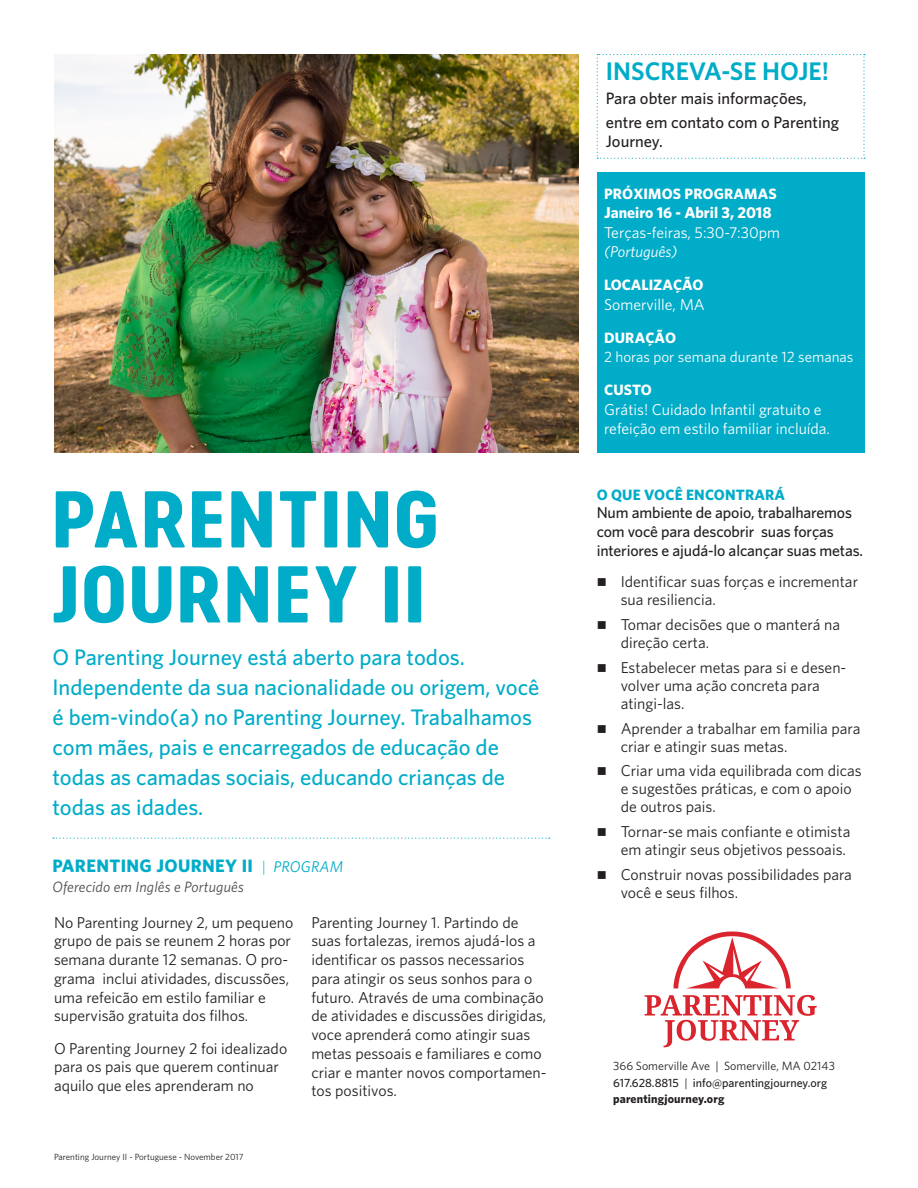
<style>
.page{position:relative;width:918px;height:1188px;background:#fff}
.page>*{position:absolute;margin:0;border:0;box-sizing:border-box;transform-origin:0 0}
.t1{font:75px/75px "Cervo Neue Bold Neue";letter-spacing:.01em;color:#00acc8;scale:1.2 1}
.t2{font:600 25.5px "Whitney";color:#00acc8}
.t3{font:500 22.5px/30px "Whitney";color:#00acc8}
.Info_Header{font:700 18px "Whitney";letter-spacing:.02em;color:#00acc8}
.t4{font:500 16.5px/24px "Whitney";color:#231f20}
.body_copy{font:15.75px/18.8px "Whitney";color:#231f20}
.body_copy-2{font:15.75px/19.5px "Whitney";color:#fff}
.body_copy-3{font:500 15.75px/18.8px "Whitney";letter-spacing:-.01em;color:#231f20}
.body_copy-4{font:700 15px "Whitney";letter-spacing:.01em;color:#fff}
.body_copy-5{font:15px "Whitney";color:#fff}
.t5{font:italic 15px "Whitney";letter-spacing:.01em;color:#4b4c4d}
.t6{font:700 15px "Whitney";letter-spacing:.01em;color:#00acc8}
.body_copy-6{font:500 12px/16.5px "Whitney";color:#231f20}
.body_copy-7{font:9px "Whitney";color:#231f20}
.s1{font-weight:300;font-size:15.6px}
.s2{font-weight:400;font-style:italic;font-size:15.6px}
.s3{font-weight:700}
.s4{font-style:italic}
.s5{font-weight:400}
</style>
<div class="page">
<img style="left:54px;top:54px;width:525px;height:399px">
<div style="left:597px;top:172px;width:268px;height:281px;background:#00acc8"></div>
<svg style="left:53px;top:838px;width:497px;height:1px"></svg>
<svg style="left:597px;top:54px;width:268px;height:105px"></svg>
<svg style="left:674px;top:932px;width:117px;height:57px"></svg>
<svg style="left:645px;top:995px;width:172px;height:52px"></svg>
<p class="t1" style="left:51px;top:482px;width:326px">PARENTING<br>JOURNEY II</p>
<p class="t3" style="left:52px;top:641px;width:488px">O Parenting Journey está aberto para todos.<br>Independente da sua nacionalidade ou origem, você é bem-vindo(a) no Parenting Journey. Trabalhamos com mães, pais e encarregados de educação de todas as camadas sociais, educando crianças de todas as idades.</p>
<p class="Info_Header" style="left:52px;top:855px;width:292px">PARENTING JOURNEY II <span class="s1">|</span> <span class="s2">PROGRAM</span></p>
<p class="t5" style="left:52px;top:878px;width:193px">Oferecido em Inglês e Português</p>
<p class="body_copy" style="left:54px;top:913px;width:241px">No Parenting Journey 2, um pequeno grupo de pais se reunem 2 horas por semana durante 12 semanas. O pro&shy;grama inclui atividades, discussões, uma refeicão em estilo familiar e supervisão gratuita dos filhos.</p>
<p class="body_copy" style="left:54px;top:1039px;width:235px">O Parenting Journey 2 foi idealizado para os pais que querem continuar aquilo que eles aprenderam no</p>
<p class="body_copy" style="left:311px;top:913px;width:237px">Parenting Journey 1. Partindo de suas fortalezas, iremos ajudá-los a identificar os passos necessarios para atingir os seus sonhos para o futuro. Através de uma combinação de atividades e discussões dirigidas, voce aprenderá como atingir suas metas pessoais e familiares e como criar e manter novos comportamen&shy;tos positivos.</p>
<p class="body_copy-7" style="left:54px;top:1151px;width:191px">Parenting Journey II - Portuguese - November 2017</p>
<p class="t2" style="left:606px;top:55px;width:225px">INSCREVA-SE HOJE!</p>
<p class="t4" style="left:606px;top:86px;width:235px">Para obter mais informações, entre em contato com o Parenting</p>
<p class="t4" style="left:606px;top:129px;width:59px">Journey.</p>
<h1 class="body_copy-4" style="left:604px;top:185px;width:174px">PRÓXIMOS PROGRAMAS</h1>
<p class="body_copy-2" style="left:604px;top:203px;width:177px"><span class="s3">Janeiro 16 - Abril 3, 2018<br></span>Terças-feiras, 5:30-7:30pm <span class="s4">(Português)</span></p>
<p class="body_copy-4" style="left:604px;top:276px;width:101px">LOCALIZAÇÃO</p>
<p class="body_copy-2" style="left:604px;top:294px;width:102px">Somerville, MA</p>
<h1 class="body_copy-4" style="left:604px;top:329px;width:74px">DURAÇÃO</h1>
<p class="body_copy-5" style="left:604px;top:348px;width:251px">2 horas por semana durante 12 semanas</p>
<h1 class="body_copy-4" style="left:604px;top:381px;width:49px">CUSTO</h1>
<p class="body_copy-2" style="left:604px;top:400px;width:227px;line-height:18.8px">Grátis! Cuidado Infantil gratuito e refeição em estilo familiar incluída.</p>
<h1 class="t6" style="left:597px;top:485px;width:190px">O QUE VOCÊ ENCONTRARÁ</h1>
<p class="body_copy-3" style="left:597px;top:503px;width:268px">Num ambiente de apoio, trabalharemos com você para descobrir suas forças interiores e ajudá-lo alcançar suas metas.</p>
<p class="body_copy" style="left:621px;top:572px;width:239px;line-height:18px">Identificar suas forças e incrementar sua resiliencia.</p>
<p class="body_copy" style="left:621px;top:615px;width:221px;line-height:18px">Tomar decisões que o manterá na direção certa.</p>
<p class="body_copy" style="left:621px;top:658px;width:227px;line-height:18px">Estabelecer metas para si e desen&shy;volver uma ação concreta para atingi-las.</p>
<p class="body_copy" style="left:621px;top:719px;width:241px;line-height:18px">Aprender a trabalhar em familia para criar e atingir suas metas.</p>
<p class="body_copy" style="left:621px;top:761px;width:243px;line-height:18px">Criar uma vida equilibrada com dicas e sugestões práticas, e com o apoio de outros pais.</p>
<p class="body_copy" style="left:621px;top:822px;width:231px;line-height:18px">Tornar-se mais confiante e otimista em atingir seus objetivos pessoais.</p>
<p class="body_copy" style="left:621px;top:865px;width:233px;line-height:18px">Construir novas possibilidades para você e seus filhos.</p>
<p class="body_copy-6" style="left:613px;top:1057px;width:223px"><span class="s5">366 Somerville Ave | Somerville, MA 02143<br></span>617.628.8815 <span class="s5">|</span> info@parentingjourney.org <span class="s3">parentingjourney.org</span></p>
</div>
